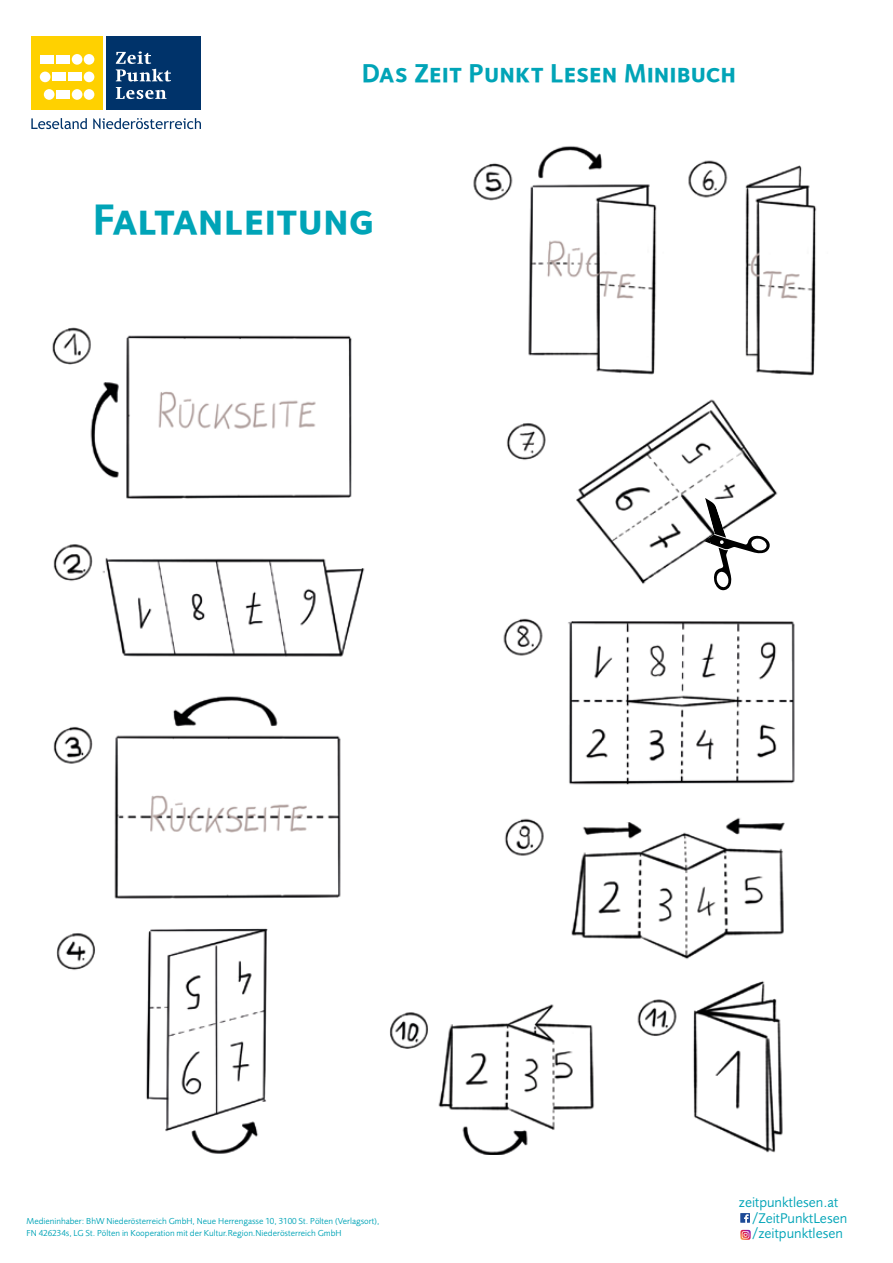
<style>
.page{position:relative;width:893px;height:1263px;background:#fff}
.page>*{position:absolute;margin:0;border:0;box-sizing:border-box;transform-origin:0 0}
.t1{font:43.8px "Foundry Sterling Bold Expert";color:#00a4b7}
.t2{font:26.55px "Foundry Sterling Bold Expert";color:#00a4b7}
.t3{font:14.55px/15.8px "Foundry Sans";color:#00a4b7}
.t4{font:9px/12px "Foundry Sans";color:#00a4b7}
</style>
<div class="page">
<svg style="left:740px;top:1213px;width:10px;height:10px"></svg>
<svg style="left:740px;top:1230px;width:11px;height:10px"></svg>
<img style="left:43px;top:109px;width:774px;height:1045px">
<div style="left:31px;top:36px;width:72px;height:73px;background:#ffd100"></div>
<div style="left:106px;top:36px;width:95px;height:73px;background:#00336a"></div>
<div style="left:84px;top:54px;width:10px;height:11px;background:#fff;border-radius:50%"></div>
<div style="left:44px;top:89px;width:10px;height:11px;background:#fff;border-radius:50%"></div>
<svg style="left:116px;top:51px;width:55px;height:48px"></svg>
<div style="left:57px;top:90px;width:13px;height:9px;background:#fff"></div>
<div style="left:72px;top:89px;width:10px;height:11px;background:#fff;border-radius:50%"></div>
<div style="left:84px;top:89px;width:10px;height:11px;background:#fff;border-radius:50%"></div>
<div style="left:40px;top:72px;width:10px;height:10px;background:#fff;border-radius:50%"></div>
<div style="left:53px;top:72px;width:13px;height:9px;background:#fff"></div>
<div style="left:69px;top:72px;width:13px;height:9px;background:#fff"></div>
<div style="left:84px;top:72px;width:10px;height:10px;background:#fff;border-radius:50%"></div>
<div style="left:41px;top:55px;width:13px;height:9px;background:#fff"></div>
<div style="left:57px;top:55px;width:13px;height:9px;background:#fff"></div>
<div style="left:72px;top:54px;width:10px;height:11px;background:#fff;border-radius:50%"></div>
<svg style="left:31px;top:118px;width:56px;height:11px"></svg>
<svg style="left:93px;top:118px;width:108px;height:11px"></svg>
<svg style="left:703px;top:497px;width:86px;height:101px"></svg>
<h2 class="t2" style="left:362px;top:57px;width:376px">Das Zeit Punkt Lesen Minibuch</h2>
<h1 class="t1" style="left:93px;top:193px;width:283px">Faltanleitung</h1>
<p class="t4" style="left:27px;top:1215px;width:354px">Medieninhaber: BhW Niederösterreich GmbH, Neue Herrengasse 10, 3100 St. Pölten (Verlagsort),<br>FN 426234s, LG St. Pölten in Kooperation mit der Kultur.Region.Niederösterreich GmbH</p>
<h3 class="t3" style="left:752px;top:1194px;width:97px;text-indent:-13px">zeitpunktlesen.at /ZeitPunktLesen /zeitpunktlesen</h3>
</div>
